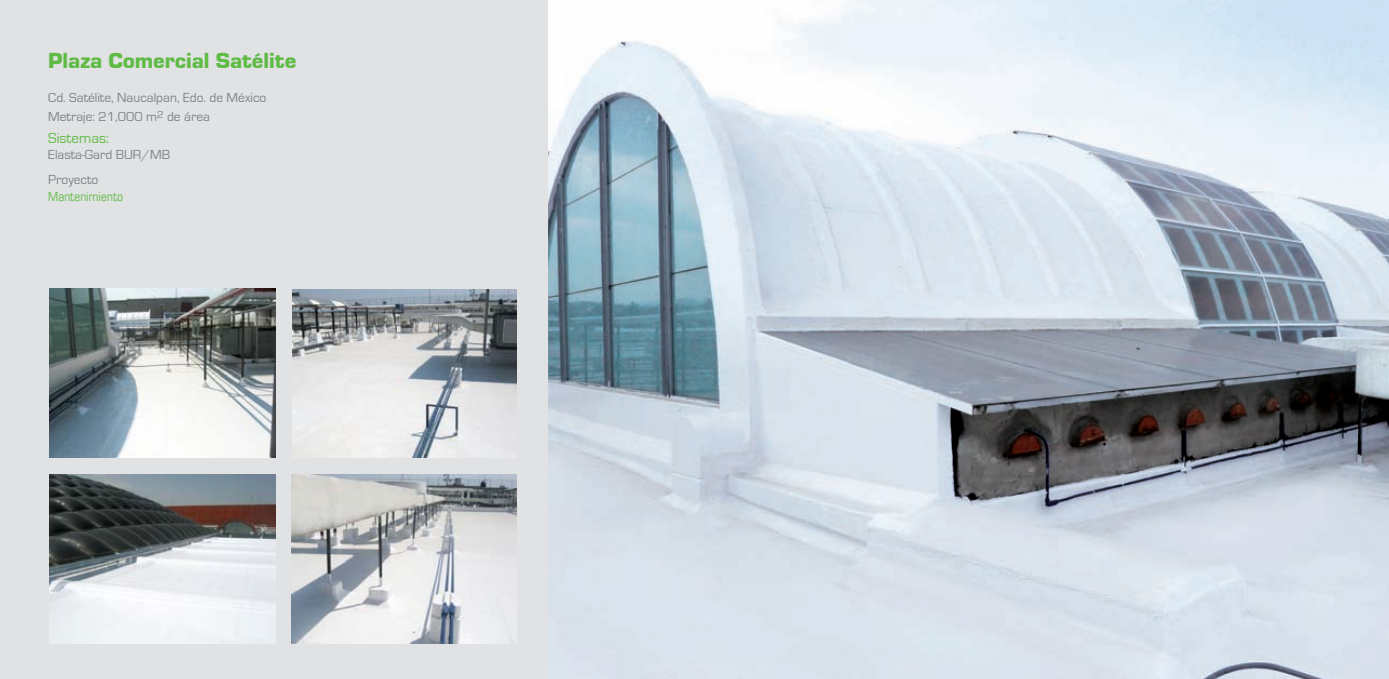
<style>
.page{position:relative;width:1389px;height:679px;background:#fff}
.page>*{position:absolute;margin:0;border:0;box-sizing:border-box;transform-origin:0 0}
.t1{font:22.5px "Eurostile Black DTC";color:#60bb46}
.t2{font:15px "Eurostile";color:#60bb46}
.t3{font:13.5px "Eurostile";color:#808285}
.t4{font:condensed 12.75px "Eurostile";color:#60bb46}
</style>
<div class="page">
<hr style="left:513px;top:678px;width:41px;height:1px;background:#000">
<div style="left:0;top:0;width:1388px;height:678px;background:#e1e2e4"></div>
<img style="left:548px;top:0;width:840px;height:678px">
<img style="left:292px;top:289px;width:224px;height:168px">
<img style="left:50px;top:288px;width:225px;height:169px">
<img style="left:50px;top:474px;width:225px;height:169px">
<img style="left:291px;top:474px;width:225px;height:169px">
<h1 class="t1" style="left:48px;top:48px;width:249px">Plaza Comercial Satélite</h1>
<p class="t3" style="left:48px;top:90px;width:219px">Cd. Satélite, Naucalpan, Edo. de México</p>
<p class="t2" style="left:48px;top:130px;width:62px">Sistemas:</p>
<p class="t3" style="left:48px;top:147px;width:123px">Elasta-Gard BUR/MB</p>
<p class="t3" style="left:48px;top:109px;width:163px">Metraje: 21,000 m<sup>2</sup> de área</p>
<p class="t3" style="left:48px;top:172px;width:51px">Proyecto</p>
<p class="t4" style="left:48px;top:188px;width:76px">Mantenimiento</p>
</div>
